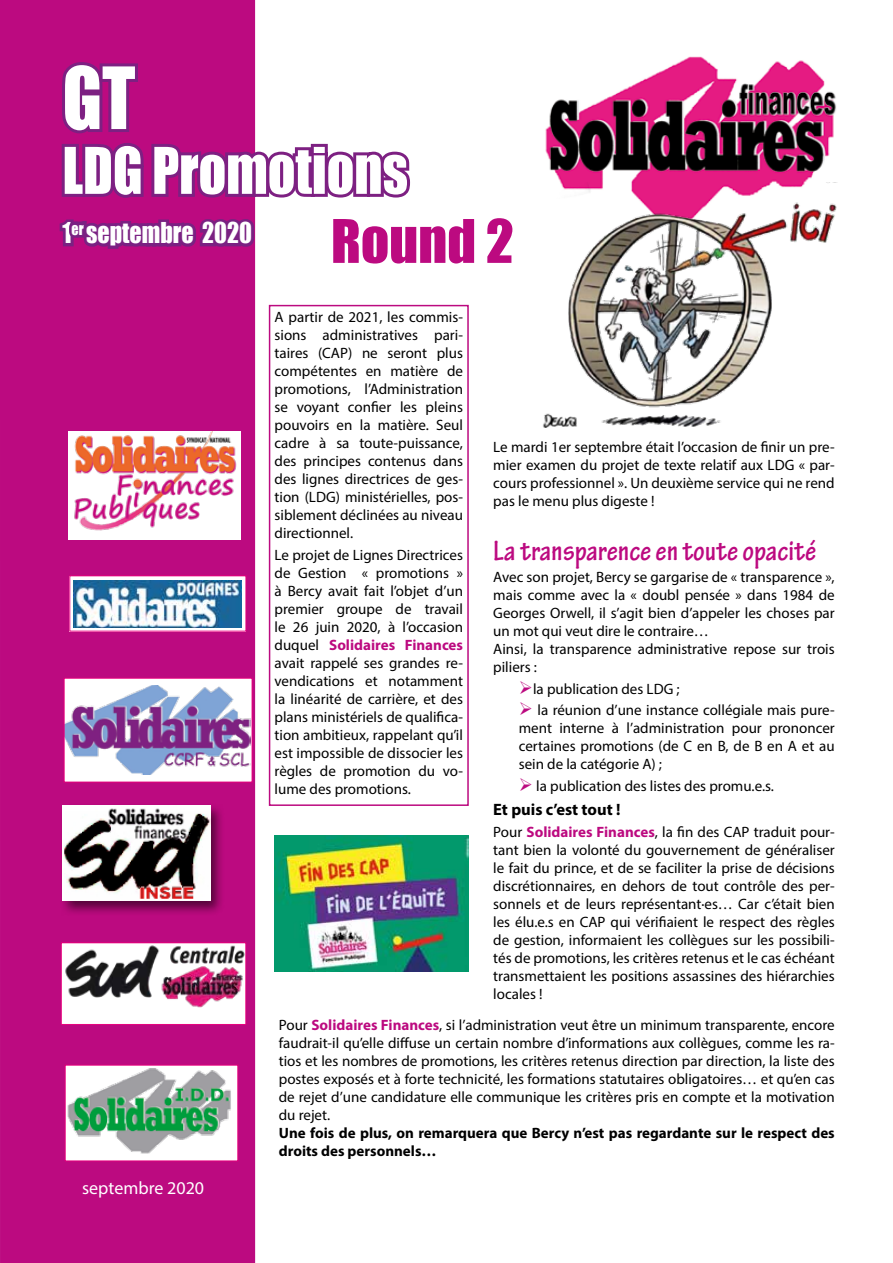
<style>
.page{position:relative;width:893px;height:1263px;background:#fff}
.page>*{position:absolute;margin:0;border:0;box-sizing:border-box;transform-origin:0 0}
.t1{font:79.2px "Impact";color:#fff;scale:.91 1}
.t2{font:59.4px "Impact";color:#fff;scale:.91 1}
.t3{font:55.5px "Impact";color:#bc0a80}
.t4{font:700 condensed 30px "Tekton Pro";color:#bc0a80}
.t5{font:26.4px "Impact";color:#fff;scale:.91 1}
.t6{font:18px "Myriad Pro";color:#fff}
.t7{font:700 16.5px "Myriad Pro";color:#000}
.t8{font:15px/18px "Myriad Pro";color:#000;text-align:justify}
.t9{font:700 15px/18px "Myriad Pro";color:#000}
.s1{font-weight:700;color:#bc0a80}
.s2{color:#bc0a80}
</style>
<div class="page">
<div style="left:0;top:0;width:255px;height:1263px;background:#bc0a80"></div>
<div style="left:61px;top:943px;width:185px;height:81px;background:#fff"></div>
<img style="left:65px;top:945px;width:179px;height:63px">
<div style="left:61px;top:942px;width:185px;height:83px;border:1px solid #e6007d"></div>
<div style="left:64px;top:678px;width:188px;height:104px;background:#fff"></div>
<img style="left:66px;top:685px;width:184px;height:89px">
<div style="left:70px;top:576px;width:176px;height:55px;background:linear-gradient(to right,#fff,#fff)"></div>
<img style="left:73px;top:580px;width:168px;height:47px">
<div style="left:69px;top:575px;width:177px;height:56px;border:1px solid #e6007d"></div>
<div style="left:65px;top:1065px;width:173px;height:96px;background:#fff"></div>
<img style="left:67px;top:1068px;width:164px;height:86px">
<div style="left:59px;top:803px;width:166px;height:113px;background:#000;opacity:.55"></div>
<img style="left:62px;top:806px;width:148px;height:95px">
<div style="left:68px;top:431px;width:172px;height:109px;background:#fff"></div>
<img style="left:74px;top:431px;width:163px;height:100px">
<svg style="left:61px;top:58px;width:350px;height:145px"></svg>
<svg style="left:59px;top:214px;width:197px;height:51px"></svg>
<img style="left:545px;top:56px;width:292px;height:127px">
<img style="left:274px;top:835px;width:195px;height:136px">
<div style="left:269px;top:305px;width:200px;height:501px;border:2px solid #bc0a80"></div>
<img style="left:543px;top:183px;width:294px;height:244px">
<h1 class="t1" style="left:63px;top:37px;width:82px">GT</h1>
<h2 class="t2" style="left:63px;top:124px;width:381px">LDG Promotions</h2>
<h3 class="t5" style="left:63px;top:212px;width:210px">1<sup>er</sup> septembre 2020</h3>
<h3 class="t3" style="left:331px;top:198px;width:184px">Round 2</h3>
<p class="t8" style="left:275px;top:308px;width:190px">A partir de 2021, les commis&shy;sions administratives pari&shy;taires (CAP) ne seront plus compétentes en matière de promotions, l’Administration se voyant confier les pleins pouvoirs en la matière. Seul cadre à sa toute-puissance, des principes contenus dans des lignes directrices de ges&shy;tion (LDG) ministérielles, pos&shy;siblement déclinées au niveau directionnel.</p>
<p class="t8" style="left:275px;top:546px;width:190px">Le projet de Lignes Directrices de Gestion « promotions » à Bercy avait fait l’objet d’un premier groupe de travail le 26 juin 2020, à l’occasion duquel <span class="s1">Solidaires Finances </span>avait rappelé ses grandes re&shy;vendications et notamment la linéarité de carrière, et des plans ministériels de qualifica&shy;tion ambitieux, rappelant qu’il est impossible de dissocier les règles de promotion du vo&shy;lume des promotions.</p>
<p class="t8" style="left:493px;top:437px;width:343px">Le mardi 1er septembre était l’occasion de finir un pre&shy;mier examen du projet de texte relatif aux LDG « par&shy;cours professionnel ». Un deuxième service qui ne rend pas le menu plus digeste !</p>
<h3 class="t4" style="left:493px;top:533px;width:324px">La transparence en toute opacité</h3>
<p class="t8" style="left:493px;top:568px;width:343px;text-align:left">Avec son projet, Bercy se gargarise de « transparence », mais comme avec la « doubl pensée » dans 1984 de Georges Orwell, il s’agit bien d’appeler les choses par un mot qui veut dire le contraire…<br>Ainsi, la transparence administrative repose sur trois piliers :</p>
<p class="t8" style="left:519px;top:679px;width:162px"><span class="s2">➢</span>la publication des LDG ;</p>
<p class="t8" style="left:519px;top:701px;width:317px"><span class="s2">➢</span> la réunion d’une instance collégiale mais pure&shy;ment interne à l’administration pour prononcer certaines promotions (de C en B, de B en A et au sein de la catégorie A) ;</p>
<p class="t8" style="left:519px;top:776px;width:257px"><span class="s2">➢</span> la publication des listes des promu.e.s.</p>
<p class="t7" style="left:493px;top:798px;width:129px">Et puis c’est tout !</p>
<p class="t8" style="left:493px;top:823px;width:343px">Pour <span class="s1">Solidaires Finances</span>, la fin des CAP traduit pour&shy;tant bien la volonté du gouvernement de généraliser le fait du prince, et de se faciliter la prise de décisions discrétionnaires, en dehors de tout contrôle des per&shy;sonnels et de leurs représentant·es… Car c’était bien les élu.e.s en CAP qui vérifiaient le respect des règles de gestion, informaient les collègues sur les possibili&shy;tés de promotions, les critères retenus et le cas échéant transmettaient les positions assassines des hiérarchies locales !</p>
<p class="t6" style="left:82px;top:1177px;width:123px">septembre 2020</p>
<p class="t8" style="left:279px;top:1016px;width:557px">Pour <span class="s1">Solidaires Finances</span>, si l’administration veut être un minimum transparente, encore faudrait-il qu’elle diffuse un certain nombre d’informations aux collègues, comme les ra&shy;tios et les nombres de promotions, les critères retenus direction par direction, la liste des postes exposés et à forte technicité, les formations statutaires obligatoires… et qu’en cas de rejet d’une candidature elle communique les critères pris en compte et la motivation du rejet.</p>
<p class="t9" style="left:279px;top:1124px;width:557px">Une fois de plus, on remarquera que Bercy n’est pas regardante sur le respect des droits des personnels…</p>
</div>
